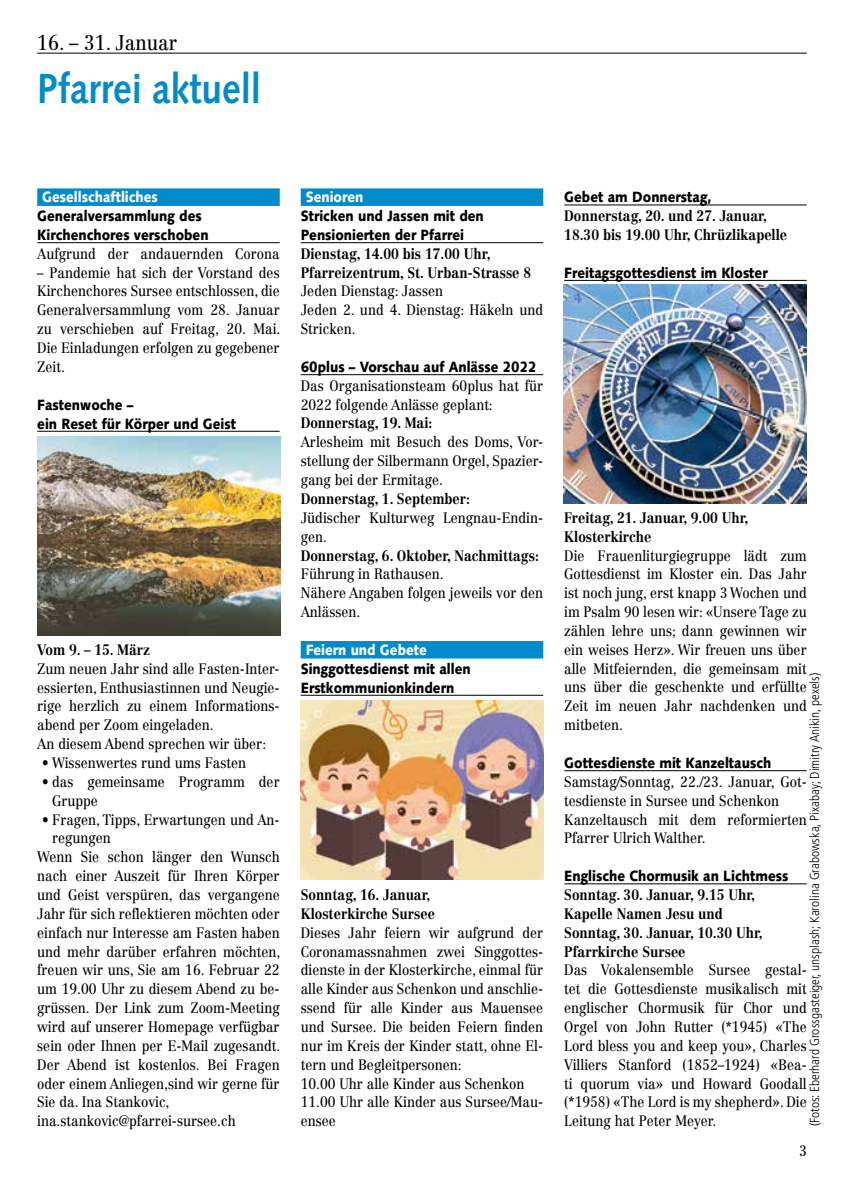
<style>
.page{position:relative;width:844px;height:1191px;background:#fff}
.page>*{position:absolute;margin:0;border:0;box-sizing:border-box;transform-origin:0 0}
.t1{font:700 42px "Syntax LT Std";color:#008bcb;scale:.88 1}
.t2{font:21px "Centennial LT Std";color:#000;scale:.88 1}
.t3{font:14.88px/18.9px "Centennial LT Std";color:#000;scale:.88 1}
.t4{font:700 14.88px/18.9px "Centennial LT Std";color:#000;scale:.88 1}
.t5{font:900 14.88px/18.9px "Syntax LT Std";color:#000;scale:.88 1}
.t6{font:900 14.88px "Syntax LT Std";color:#fff;scale:.88 1}
.t7{font:300 condensed 13.12px "Frutiger LT Std";color:#000}
</style>
<div class="page">
<hr style="left:37px;top:53px;width:769px;height:1px;background:#000">
<div style="left:37px;top:188px;width:243px;height:18px;background:#008bcb"></div>
<hr style="left:37px;top:242px;width:243px;height:1px;background:#000">
<hr style="left:37px;top:431px;width:243px;height:1px;background:#000">
<div style="left:301px;top:188px;width:242px;height:18px;background:#008bcb"></div>
<hr style="left:301px;top:242px;width:242px;height:1px;background:#000">
<hr style="left:301px;top:374px;width:242px;height:1px;background:#000">
<div style="left:301px;top:641px;width:242px;height:17px;background:#008bcb"></div>
<hr style="left:301px;top:695px;width:242px;height:1px;background:#000">
<hr style="left:564px;top:205px;width:242px;height:1px;background:#000">
<hr style="left:564px;top:280px;width:242px;height:1px;background:#000">
<hr style="left:564px;top:770px;width:242px;height:1px;background:#000">
<hr style="left:564px;top:883px;width:242px;height:1px;background:#000">
<img style="left:563px;top:284px;width:243px;height:220px">
<img style="left:37px;top:437px;width:243px;height:199px">
<img style="left:300px;top:700px;width:243px;height:179px">
<h2 class="t2" style="left:37px;top:30px;width:160px">16. – 31. Januar</h2>
<h1 class="t1" style="left:37px;top:64px;width:256px">Pfarrei aktuell</h1>
<p class="t6" style="left:42px;top:188px;width:133px">Gesellschaftliches</p>
<p class="t5" style="left:37px;top:206px;width:196px">Generalversammlung des<br>Kirchenchores verschoben</p>
<p class="t3" style="left:37px;top:244px;width:277px">Aufgrund der andauernden Corona</p>
<p class="t3" style="left:37px;top:263px;width:278px;text-align:justify">– Pandemie hat sich der Vorstand des Kirchenchores Sursee entschlossen, die Generalversammlung vom 28. Januar zu verschieben auf Freitag, 20. Mai.<br>Die Einladungen erfolgen zu gegebener Zeit.</p>
<p class="t5" style="left:37px;top:395px;width:227px">Fastenwoche –<br>ein Reset für Körper und Geist</p>
<p class="t4" style="left:37px;top:640px;width:130px">Vom 9. – 15. März</p>
<p class="t3" style="left:37px;top:659px;width:277px">Zum neuen Jahr sind alle Fasten-Inter&shy;essierten, Enthusiastinnen und Neugie&shy;rige herzlich zu einem Informations&shy;abend per Zoom eingeladen.<br>An diesem Abend sprechen wir über:</p>
<p class="t3" style="left:42px;top:753px;width:233px">• Wissenwertes rund ums Fasten</p>
<p class="t3" style="left:52px;top:772px;width:260px;text-indent:-10px">• das gemeinsame Programm der<br>Gruppe</p>
<p class="t3" style="left:42px;top:810px;width:271px">• Fragen, Tipps, Erwartungen und An-</p>
<p class="t3" style="left:52px;top:828px;width:68px">regungen</p>
<p class="t3" style="left:37px;top:847px;width:277px">Wenn Sie schon länger den Wunsch</p>
<p class="t3" style="left:37px;top:866px;width:277px">nach einer Auszeit für Ihren Körper</p>
<p class="t3" style="left:37px;top:885px;width:277px">und Geist verspüren, das vergangene</p>
<p class="t3" style="left:37px;top:904px;width:277px">Jahr für sich reflektieren möchten oder</p>
<p class="t3" style="left:37px;top:923px;width:277px">einfach nur Interesse am Fasten haben</p>
<p class="t3" style="left:37px;top:942px;width:278px">und mehr darüber erfahren möchten,</p>
<p class="t3" style="left:37px;top:960px;width:277px">freuen wir uns, Sie am 16. Februar 22</p>
<p class="t3" style="left:37px;top:979px;width:277px">um 19.00 Uhr zu diesem Abend zu be-</p>
<p class="t3" style="left:37px;top:998px;width:277px">grüssen. Der Link zum Zoom-Meeting</p>
<p class="t3" style="left:37px;top:1017px;width:277px">wird auf unserer Homepage verfügbar</p>
<p class="t3" style="left:37px;top:1036px;width:278px">sein oder Ihnen per E-Mail zugesandt.</p>
<p class="t3" style="left:37px;top:1055px;width:277px">Der Abend ist kostenlos. Bei Fragen</p>
<p class="t3" style="left:37px;top:1073px;width:277px">oder einem Anliegen,sind wir gerne für</p>
<p class="t3" style="left:37px;top:1092px;width:152px">Sie da. Ina Stankovic,</p>
<p class="t3" style="left:37px;top:1111px;width:227px">ina.stankovic@pfarrei-sursee.ch</p>
<p class="t6" style="left:305px;top:188px;width:67px">Senioren</p>
<p class="t5" style="left:301px;top:206px;width:209px">Stricken und Jassen mit den<br>Pensionierten der Pfarrei</p>
<p class="t4" style="left:301px;top:244px;width:263px">Dienstag, 14.00 bis 17.00 Uhr,<br>Pfarreizentrum, St. Urban-Strasse 8</p>
<p class="t3" style="left:301px;top:282px;width:277px">Jeden Dienstag: Jassen<br>Jeden 2. und 4. Dienstag: Häkeln und<br>Stricken.</p>
<p class="t5" style="left:301px;top:357px;width:269px">60plus – Vorschau auf Anlässe 2022</p>
<p class="t3" style="left:301px;top:376px;width:277px">Das Organisationsteam 60plus hat für<br>2022 folgende Anlässe geplant:</p>
<p class="t4" style="left:301px;top:414px;width:151px">Donnerstag, 19. Mai:</p>
<p class="t3" style="left:301px;top:433px;width:277px;text-align:justify">Arlesheim mit Besuch des Doms, Vor&shy;stellung der Silbermann Orgel, Spazier&shy;gang bei der Ermitage.</p>
<p class="t4" style="left:301px;top:489px;width:194px">Donnerstag, 1. September:</p>
<p class="t3" style="left:301px;top:508px;width:277px">Jüdischer Kulturweg Lengnau-Endin&shy;gen.</p>
<p class="t4" style="left:301px;top:546px;width:272px">Donnerstag, 6. Oktober, Nachmittags:</p>
<p class="t3" style="left:301px;top:565px;width:277px">Führung in Rathausen.<br>Nähere Angaben folgen jeweils vor den<br>Anlässen.</p>
<p class="t6" style="left:305px;top:641px;width:139px">Feiern und Gebete</p>
<p class="t5" style="left:301px;top:659px;width:195px">Singgottesdienst mit allen<br>Erstkommunionkindern</p>
<p class="t4" style="left:301px;top:885px;width:154px">Sonntag, 16. Januar,<br>Klosterkirche Sursee</p>
<p class="t3" style="left:301px;top:923px;width:277px">Dieses Jahr feiern wir aufgrund der Coronamassnahmen zwei Singgottes&shy;dienste in der Klosterkirche, einmal für alle Kinder aus Schenkon und anschlie&shy;ssend für alle Kinder aus Mauensee und Sursee. Die beiden Feiern finden nur im Kreis der Kinder statt, ohne El&shy;tern und Begleitpersonen:<br>10.00 Uhr alle Kinder aus Schenkon 11.00 Uhr alle Kinder aus Sursee/Mau&shy;ensee</p>
<p class="t5" style="left:564px;top:188px;width:169px">Gebet am Donnerstag,</p>
<p class="t4" style="left:564px;top:206px;width:255px">Donnerstag, 20. und 27. Januar,<br>18.30 bis 19.00 Uhr, Chrüzlikapelle</p>
<p class="t5" style="left:564px;top:263px;width:233px">Freitagsgottesdienst im Kloster</p>
<p class="t4" style="left:564px;top:508px;width:211px">Freitag, 21. Januar, 9.00 Uhr,<br>Klosterkirche</p>
<p class="t3" style="left:564px;top:546px;width:277px;text-align:justify">Die Frauenliturgiegruppe lädt zum Gottesdienst im Kloster ein. Das Jahr ist noch jung, erst knapp 3 Wochen und im Psalm 90 lesen wir: «Unsere Tage zu zählen lehre uns; dann gewinnen wir ein weises Herz». Wir freuen uns über alle Mitfeiernden, die gemeinsam mit uns über die geschenkte und erfüllte Zeit im neuen Jahr nachdenken und mitbeten.</p>
<p class="t5" style="left:564px;top:753px;width:237px">Gottesdienste mit Kanzeltausch</p>
<p class="t3" style="left:564px;top:772px;width:277px">Samstag/Sonntag, 22./23. Januar, Got&shy;tesdienste in Sursee und Schenkon Kanzeltausch mit dem reformierten Pfarrer Ulrich Walther.</p>
<p class="t5" style="left:564px;top:866px;width:256px">Englische Chormusik an Lichtmess</p>
<p class="t4" style="left:564px;top:885px;width:227px">Sonntag. 30. Januar, 9.15 Uhr,<br>Kapelle Namen Jesu und<br>Sonntag, 30. Januar, 10.30 Uhr,<br>Pfarrkirche Sursee</p>
<p class="t3" style="left:564px;top:960px;width:277px;text-align:justify">Das Vokalensemble Sursee gestal&shy;tet die Gottesdienste musikalisch mit englischer Chormusik für Chor und Orgel von John Rutter (*1945) «The Lord bless you and keep you», Charles Villiers Stanford (1852–1924) «Bea&shy;ti quorum via» und Howard Goodall (*1958) «The Lord is my shepherd». Die Leitung hat Peter Meyer.</p>
<p class="t7" style="left:806px;top:1126px;width:455px;rotate:-90deg">(Fotos: Eberhard Grossgasteiger, unsplash; Karolina Grabowska, Pixabay; Dimitry Anikin, pexels)</p>
<p class="t3" style="left:798px;top:1141px;width:10px">3</p>
</div>
